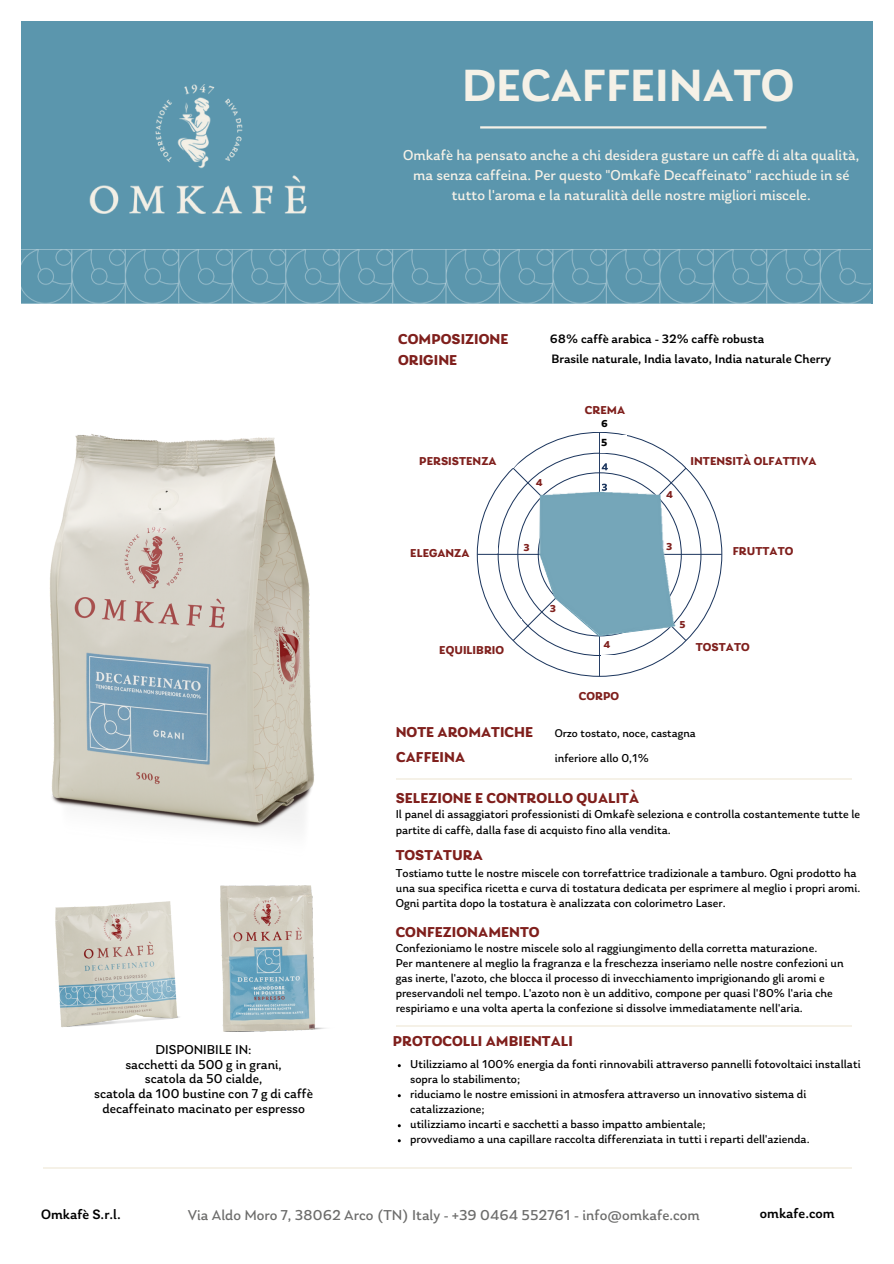
<style>
.page{position:relative;width:894px;height:1264px;background:#fff}
.page>*{position:absolute;margin:0;border:0;box-sizing:border-box;transform-origin:0 0}
.t1{font:600 47.25px "Laca";color:#f5f1e7}
.t2{font:15px "Laca";color:#f5f1e7}
.t3{font:700 15px "Laca";letter-spacing:.005em;color:#7f1f1c}
.t4{font:15px "Laca";color:#6c6c6b}
.t5{font:500 14.25px "Laca";color:#000}
.t6{font:13.5px/14.7px "Laca";color:#000;text-align:center}
.t7{font:500 12.75px "Laca";color:#000}
.t8{font:12px/15px "Laca";color:#000}
.t9{font:700 12px "Laca";letter-spacing:.005em;color:#7f1f1c}
.t10{font:11.7px "Laca";color:#000}
.t11{font:700 10.8px "Laca";color:#000}
.t12{font:700 10.5px "Laca";color:#7f1f1c}
.t13{font:700 10.5px "Laca";color:#000}
</style>
<div class="page">
<hr style="left:43px;top:1166px;width:808px;height:2px;background:#f5f1e7">
<hr style="left:395px;top:777px;width:456px;height:2px;background:#f5f1e7">
<hr style="left:395px;top:1024px;width:456px;height:2px;background:#f5f1e7">
<hr style="left:599px;top:432px;width:1px;height:244px;background:#1b355d">
<img style="left:49px;top:434px;width:358px;height:395px">
<div style="left:21px;top:21px;width:851px;height:283px;background:#5b96ad"></div>
<hr style="left:480px;top:126px;width:286px;height:2px;background:#f5f1e7">
<img style="left:89px;top:84px;width:218px;height:130px">
<img style="left:21px;top:249px;width:849px;height:54px">
<img style="left:55px;top:901px;width:125px;height:126px">
<img style="left:220px;top:885px;width:106px;height:147px">
<svg style="left:476px;top:443px;width:247px;height:221px"></svg>
<img style="left:523px;top:478px;width:161px;height:167px">
<p class="t1" style="left:462px;top:65px;width:334px">DECAFFEINATO</p>
<p class="t2" style="left:403px;top:148px;width:457px">Omkafè ha pensato anche a chi desidera gustare un caffè di alta qualità,</p>
<p class="t2" style="left:413px;top:169px;width:437px">ma senza caffeina. Per questo "Omkafè Decaffeinato" racchiude in sé</p>
<p class="t2" style="left:451px;top:189px;width:360px">tutto l'aroma e la naturalità delle nostre migliori miscele.</p>
<p class="t3" style="left:398px;top:333px;width:112px">COMPOSIZIONE</p>
<p class="t3" style="left:398px;top:354px;width:61px">ORIGINE</p>
<p class="t9" style="left:419px;top:456px;width:79px">PERSISTENZA</p>
<p class="t7" style="left:550px;top:333px;width:216px">68% caffè arabica - 32% caffè robusta</p>
<p class="t7" style="left:551px;top:353px;width:281px">Brasile naturale, India lavato, India naturale Cherry</p>
<p class="t12" style="left:535px;top:478px;width:8px">4</p>
<p class="t9" style="left:584px;top:405px;width:42px">CREMA</p>
<p class="t13" style="left:601px;top:419px;width:8px">6</p>
<p class="t11" style="left:601px;top:438px;width:8px">5</p>
<p class="t12" style="left:666px;top:490px;width:8px">4</p>
<p class="t9" style="left:690px;top:456px;width:128px">INTENSITÀ OLFATTIVA</p>
<p class="t9" style="left:410px;top:548px;width:61px">ELEGANZA</p>
<p class="t12" style="left:523px;top:542px;width:8px">3</p>
<p class="t12" style="left:666px;top:542px;width:8px">3</p>
<p class="t9" style="left:732px;top:546px;width:62px">FRUTTATO</p>
<p class="t12" style="left:550px;top:604px;width:8px">3</p>
<p class="t12" style="left:679px;top:620px;width:8px">5</p>
<p class="t12" style="left:603px;top:640px;width:8px">4</p>
<p class="t9" style="left:439px;top:645px;width:66px">EQUILIBRIO</p>
<p class="t9" style="left:695px;top:642px;width:55px">TOSTATO</p>
<p class="t3" style="left:395px;top:726px;width:139px">NOTE AROMATICHE</p>
<p class="t3" style="left:396px;top:751px;width:70px">CAFFEINA</p>
<p class="t9" style="left:578px;top:691px;width:42px">CORPO</p>
<p class="t10" style="left:554px;top:728px;width:143px">Orzo tostato, noce, castagna</p>
<p class="t8" style="left:554px;top:751px;width:96px">inferiore allo 0,1%</p>
<p class="t3" style="left:396px;top:791px;width:245px">SELEZIONE E CONTROLLO QUALITÀ</p>
<p class="t8" style="left:395px;top:807px;width:466px">Il panel di assaggiatori professionisti di Omkafè seleziona e controlla costantemente tutte le</p>
<p class="t8" style="left:395px;top:823px;width:276px">partite di caffè, dalla fase di acquisto fino alla vendita.</p>
<p class="t3" style="left:395px;top:849px;width:89px">TOSTATURA</p>
<p class="t8" style="left:396px;top:866px;width:462px">Tostiamo tutte le nostre miscele con torrefattrice tradizionale a tamburo. Ogni prodotto ha</p>
<p class="t8" style="left:396px;top:881px;width:466px">una sua specifica ricetta e curva di tostatura dedicata per esprimere al meglio i propri aromi.</p>
<p class="t8" style="left:396px;top:896px;width:331px">Ogni partita dopo la tostatura è analizzata con colorimetro Laser.</p>
<p class="t6" style="left:155px;top:1043px;width:98px">DISPONIBILE IN:</p>
<p class="t6" style="left:125px;top:1058px;width:158px">sacchetti da 500 g in grani,</p>
<p class="t6" style="left:145px;top:1072px;width:119px">scatola da 50 cialde,</p>
<p class="t6" style="left:94px;top:1087px;width:220px">scatola da 100 bustine con 7 g di caffè decaffeinato macinato per espresso</p>
<p class="t3" style="left:395px;top:926px;width:145px">CONFEZIONAMENTO</p>
<p class="t8" style="left:395px;top:941px;width:423px">Confezioniamo le nostre miscele solo al raggiungimento della corretta maturazione.</p>
<p class="t8" style="left:395px;top:956px;width:449px">Per mantenere al meglio la fragranza e la freschezza inseriamo nelle nostre confezioni un</p>
<p class="t8" style="left:395px;top:971px;width:430px">gas inerte, l'azoto, che blocca il processo di invecchiamento imprigionando gli aromi e</p>
<p class="t8" style="left:395px;top:986px;width:438px">preservandoli nel tempo. L'azoto non è un additivo, compone per quasi l'80% l'aria che respiriamo e una volta aperta la confezione si dissolve immediatamente nell'aria.</p>
<p class="t3" style="left:392px;top:1034px;width:181px">PROTOCOLLI AMBIENTALI</p>
<p class="t8" style="left:410px;top:1057px;width:452px">Utilizziamo al 100% energia da fonti rinnovabili attraverso pannelli fotovoltaici installati sopra lo stabilimento;</p>
<p class="t8" style="left:410px;top:1087px;width:397px">riduciamo le nostre emissioni in atmosfera attraverso un innovativo sistema di catalizzazione;</p>
<p class="t8" style="left:410px;top:1117px;width:297px">utilizziamo incarti e sacchetti a basso impatto ambientale;</p>
<p class="t8" style="left:410px;top:1132px;width:401px">provvediamo a una capillare raccolta differenziata in tutti i reparti dell'azienda.</p>
<p class="t5" style="left:41px;top:1207px;width:81px">Omkafè S.r.l.</p>
<p class="t4" style="left:188px;top:1208px;width:513px">Via Aldo Moro 7, 38062 Arco (TN) Italy - +39 0464 552761 - info@omkafe.com</p>
<p class="t5" style="left:759px;top:1207px;width:76px">omkafe.com</p>
</div>
